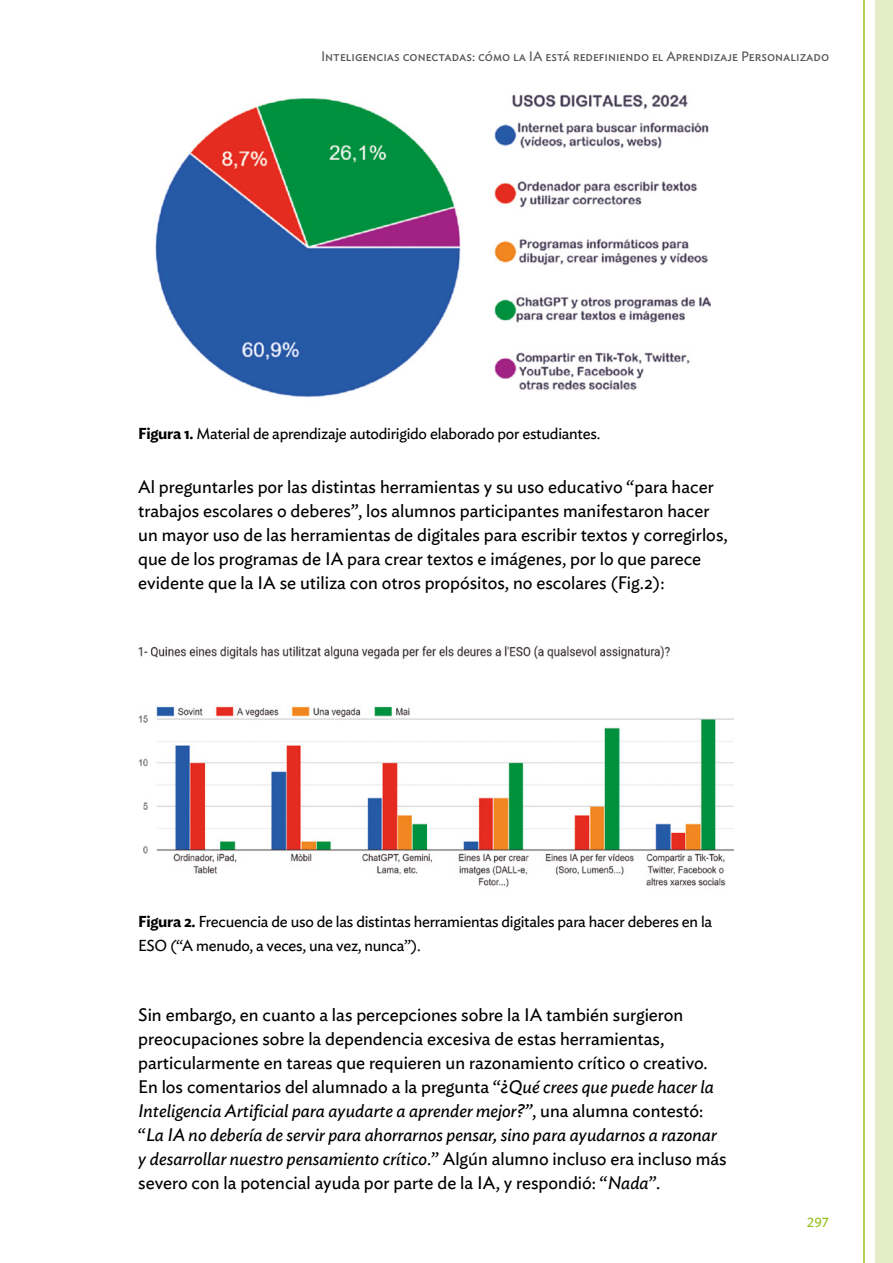
<style>
.page{position:relative;width:893px;height:1263px;background:#fff}
.page>*{position:absolute;margin:0;border:0;box-sizing:border-box;transform-origin:0 0}
.t1{font:18px/24px "Ideal Sans";color:#000}
.t2{font:15.75px/24px "Ideal Sans";letter-spacing:-.015em;color:#000}
.t3{font:13.5px "Ideal Sans";color:#575756}
.t4{font:13.5px "Ideal Sans";color:#98c21d}
.s1{font-weight:600}
.s2{font-style:italic}
</style>
<div class="page">
<div style="left:876px;top:0;width:17px;height:1263px;background:#e4edc6"></div>
<hr style="left:863px;top:0;width:2px;height:1263px;background:#98c21d">
<img style="left:155px;top:94px;width:555px;height:304px">
<img style="left:138px;top:645px;width:595px;height:243px">
<p class="t3" style="left:321px;top:46px;width:510px">Inteligencias conectadas: cómo la IA está redefiniendo el Aprendizaje Personalizado</p>
<p class="t2" style="left:138px;top:420px;width:464px"><span class="s1">Figura 1.</span> Material de aprendizaje autodirigido elaborado por estudiantes.</p>
<p class="t1" style="left:138px;top:473px;width:591px">Al preguntarles por las distintas herramientas y su uso educativo “para hacer trabajos escolares o deberes”, los alumnos participantes manifestaron hacer un mayor uso de las herramientas de digitales para escribir textos y corregirlos, que de los programas de IA para crear textos e imágenes, por lo que parece evidente que la IA se utiliza con otros propósitos, no escolares (Fig.2):</p>
<p class="t2" style="left:138px;top:908px;width:575px"><span class="s1">Figura 2.</span> Frecuencia de uso de las distintas herramientas digitales para hacer deberes en la<br>ESO (“A menudo, a veces, una vez, nunca”).</p>
<p class="t1" style="left:138px;top:1001px;width:590px">Sin embargo, en cuanto a las percepciones sobre la IA también surgieron preocupaciones sobre la dependencia excesiva de estas herramientas, particularmente en tareas que requieren un razonamiento crítico o creativo.<br>En los comentarios del alumnado a la pregunta “¿<span class="s2">Qué crees que puede hacer la Inteligencia Artificial para ayudarte a aprender mejor?”</span>, una alumna contestó: “<span class="s2">La IA no debería de servir para ahorrarnos pensar, sino para ayudarnos a razonar y desarrollar nuestro pensamiento crítico</span>.” Algún alumno incluso era incluso más severo con la potencial ayuda por parte de la IA, y respondió: “<span class="s2">Nada</span>”.</p>
<p class="t4" style="left:807px;top:1212px;width:24px">297</p>
</div>
